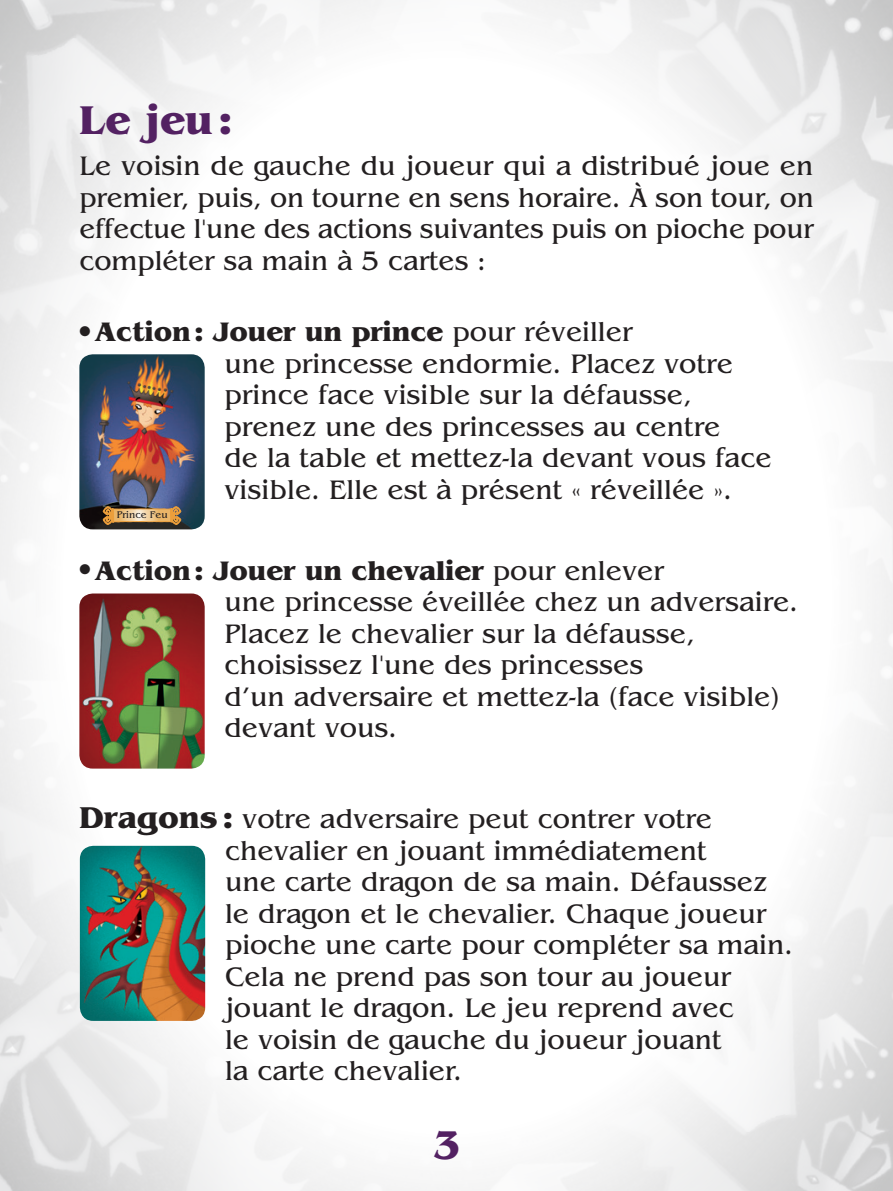
<style>
.page{position:relative;width:893px;height:1191px;background:#fff}
.page>*{position:absolute;margin:0;border:0;box-sizing:border-box;transform-origin:0 0}
.t1{font:700 42px "Benguiat";color:#532162}
.t2{font:28px/31.5px "Benguiat";color:#231f20}
.t3{font:10.15px "Benguiat";color:#231f20}
.s1{font-weight:700}
.s2{font-weight:700;font-size:31.5px}
</style>
<div class="page">
<img style="left:79px;top:354px;width:126px;height:175px">
<svg style="left:103px;top:506px;width:78px;height:18px"></svg>
<img style="left:79px;top:593px;width:126px;height:175px">
<img style="left:80px;top:845px;width:125px;height:176px">
<h1 class="t1" style="left:79px;top:95px;width:155px">Le jeu:</h1>
<p class="t2" style="left:79px;top:150px;width:736px;text-align:justify">Le voisin de gauche du joueur qui a distribué joue en premier, puis, on tourne en sens horaire. À son tour, on effectue l'une des actions suivantes puis on pioche pour compléter sa main à 5 cartes :</p>
<p class="t2" style="left:225px;top:316px;width:549px;text-indent:-145px">● <span class="s1">Action: Jouer un prince</span> pour réveiller<br>une princesse endormie. Placez votre prince face visible sur la défausse, prenez une des princesses au centre<br>de la table et mettez-la devant vous face visible. Elle est à présent « réveillée ».</p>
<p class="t3" style="left:117px;top:509px;width:52px">Prince Feu</p>
<p class="t2" style="left:225px;top:554px;width:575px;text-indent:-145px">● <span class="s1">Action: Jouer un chevalier</span> pour enlever<br>une princesse éveillée chez un adversaire.<br>Placez le chevalier sur la défausse, choisissez l'une des princesses<br>d’un adversaire et mettez-la (face visible) devant vous.</p>
<p class="t2" style="left:225px;top:803px;width:570px;text-indent:-146px"><span class="s2">Dragons :</span> votre adversaire peut contrer votre chevalier en jouant immédiatement<br>une carte dragon de sa main. Défaussez le dragon et le chevalier. Chaque joueur pioche une carte pour compléter sa main.<br>Cela ne prend pas son tour au joueur jouant le dragon. Le jeu reprend avec<br>le voisin de gauche du joueur jouant<br>la carte chevalier.</p>
<h1 class="t1" style="left:432px;top:1120px;width:30px">3</h1>
</div>
